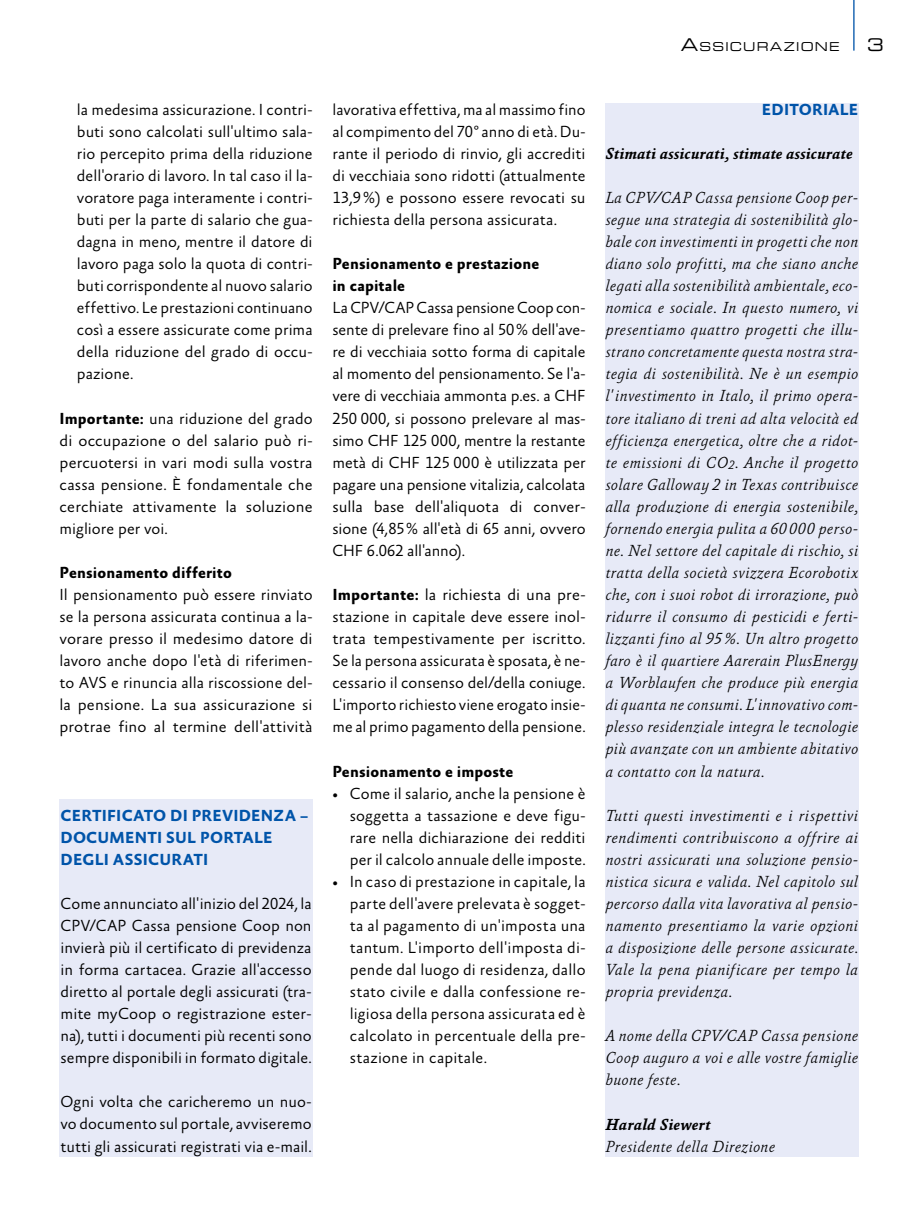
<style>
.page{position:relative;width:918px;height:1216px;background:#fff}
.page>*{position:absolute;margin:0;border:0;box-sizing:border-box;transform-origin:0 0}
.t1{font:expanded 17.5px "Square 721 BT";color:#000}
.t2{font:300 16.28px/22.1px "Absara Sans TF";letter-spacing:.005em;color:#000;text-align:justify}
.t3{font:italic 300 16.28px/22.1px "Absara TF";color:#000;text-align:justify}
.t4{font:700 16.28px/22.1px "Absara Sans TF";letter-spacing:.005em;color:#000}
.t5{font:700 16.28px/22.1px "Absara Sans TF";letter-spacing:.01em;color:#0054a9}
.t6{font:italic 700 16.28px "Absara";letter-spacing:-.005em;color:#000}
.t7{font:italic 300 16.28px "Absara";color:#000}
.t8{font:expanded 12.25px "Square 721 BT";letter-spacing:.095em;color:#000}
.s1{font-size:17.5px}
.s2{font-weight:700}
</style>
<div class="page">
<div style="left:605px;top:103px;width:253px;height:1053px;background:#e7eaf7"></div>
<hr style="left:853px;top:0;width:1px;height:51px;background:#0054a9">
<div style="left:60px;top:798px;width:253px;height:358px;background:#e7eaf7"></div>
<p class="t8" style="left:681px;top:39px;width:160px"><span class="s1">A</span>SSICURAZIONE</p>
<p class="t1" style="left:867px;top:34px;width:18px">3</p>
<p class="t2" style="left:77px;top:99px;width:237px">la medesima assicurazione. I contri&shy;buti sono calcolati sull'ultimo sala&shy;rio percepito prima della riduzione dell'orario di lavoro. In tal caso il la&shy;voratore paga interamente i contri&shy;buti per la parte di salario che gua&shy;dagna in meno, mentre il datore di lavoro paga solo la quota di contri&shy;buti corrispondente al nuovo salario effettivo. Le prestazioni continuano così a essere assicurate come prima della riduzione del grado di occu&shy;pazione.</p>
<p class="t2" style="left:60px;top:408px;width:254px"><span class="s2">Importante:</span> una riduzione del grado di occupazione o del salario può ri&shy;percuotersi in vari modi sulla vostra cassa pensione. È fondamentale che cerchiate attivamente la soluzione migliore per voi.</p>
<p class="t4" style="left:60px;top:562px;width:174px">Pensionamento differito</p>
<p class="t2" style="left:60px;top:584px;width:255px">Il pensionamento può essere rinviato se la persona assicurata continua a la&shy;vorare presso il medesimo datore di lavoro anche dopo l'età di riferimen&shy;to AVS e rinuncia alla riscossione del&shy;la pensione. La sua assicurazione si protrae fino al termine dell'attività</p>
<p class="t5" style="left:61px;top:805px;width:249px">CERTIFICATO DI PREVIDENZA –<br>DOCUMENTI SUL PORTALE<br>DEGLI ASSICURATI</p>
<p class="t2" style="left:61px;top:893px;width:253px">Come annunciato all'inizio del 2024, la CPV/CAP Cassa pensione Coop non invierà più il certificato di previdenza in forma cartacea. Grazie all'accesso diretto al portale degli assicurati (tra&shy;mite myCoop o registrazione ester&shy;na), tutti i documenti più recenti sono sempre disponibili in formato digitale.</p>
<p class="t2" style="left:61px;top:1091px;width:253px">Ogni volta che caricheremo un nuo&shy;vo documento sul portale, avviseremo tutti gli assicurati registrati via e-mail.</p>
<p class="t2" style="left:332px;top:99px;width:255px">lavorativa effettiva, ma al massimo fino al compimento del 70° anno di età. Du&shy;rante il periodo di rinvio, gli accrediti di vecchiaia sono ridotti (attualmente 13,9%) e possono essere revocati su richiesta della persona assicurata.</p>
<p class="t4" style="left:332px;top:253px;width:208px">Pensionamento e prestazione in capitale</p>
<p class="t2" style="left:332px;top:297px;width:255px">La CPV/CAP Cassa pensione Coop con&shy;sente di prelevare fino al 50% dell'ave&shy;re di vecchiaia sotto forma di capitale al momento del pensionamento. Se l'a&shy;vere di vecchiaia ammonta p.es. a CHF 250 000, si possono prelevare al mas&shy;simo CHF 125 000, mentre la restante metà di CHF 125 000 è utilizzata per pagare una pensione vitalizia, calcolata sulla base dell'aliquota di conver&shy;sione (4,85% all'età di 65 anni, ovvero CHF 6.062 all'anno).</p>
<p class="t2" style="left:332px;top:584px;width:255px"><span class="s2">Importante:</span> la richiesta di una pre&shy;stazione in capitale deve essere inol&shy;trata tempestivamente per iscritto.<br>Se la persona assicurata è sposata, è ne&shy;cessario il consenso del/della coniuge.<br>L'importo richiesto viene erogato insie&shy;me al primo pagamento della pensione.</p>
<p class="t4" style="left:332px;top:760px;width:182px">Pensionamento e imposte</p>
<p class="t2" style="left:350px;top:782px;width:237px;text-indent:-17px">• Come il salario, anche la pensione è soggetta a tassazione e deve figu&shy;rare nella dichiarazione dei redditi per il calcolo annuale delle imposte.</p>
<p class="t2" style="left:350px;top:871px;width:237px;text-indent:-17px">• In caso di prestazione in capitale, la parte dell'avere prelevata è sogget&shy;ta al pagamento di un'imposta una tantum. L'importo dell'imposta di&shy;pende dal luogo di residenza, dallo stato civile e dalla confessione re&shy;ligiosa della persona assicurata ed è calcolato in percentuale della pre&shy;stazione in capitale.</p>
<p class="t5" style="left:762px;top:99px;width:98px">EDITORIALE</p>
<p class="t6" style="left:605px;top:144px;width:249px">Stimati assicurati, stimate assicurate</p>
<p class="t3" style="left:605px;top:187px;width:255px">La CPV/CAP Cassa pensione Coop per&shy;segue una strategia di sostenibilità glo&shy;bale con investimenti in progetti che non diano solo profitti, ma che siano anche legati alla sostenibilità ambientale, eco&shy;nomica e sociale. In questo numero, vi presentiamo quattro progetti che illu&shy;strano concretamente questa nostra stra&shy;tegia di sostenibilità. Ne è un esempio l'investimento in Italo, il primo opera&shy;tore italiano di treni ad alta velocità ed efficienza energetica, oltre che a ridot&shy;te emissioni di CO<sub>2</sub>. Anche il progetto solare Galloway 2 in Texas contribuisce alla produzione di energia sostenibile, fornendo energia pulita a 60 000 perso&shy;ne. Nel settore del capitale di rischio, si tratta della società svizzera Ecorobotix che, con i suoi robot di irrorazione, può ridurre il consumo di pesticidi e ferti&shy;lizzanti fino al 95%. Un altro progetto faro è il quartiere Aarerain PlusEnergy a Worblaufen che produce più energia di quanta ne consumi. L'innovativo com&shy;plesso residenziale integra le tecnologie più avanzate con un ambiente abitativo a contatto con la natura.</p>
<p class="t3" style="left:605px;top:804px;width:254px">Tutti questi investimenti e i rispettivi rendimenti contribuiscono a offrire ai nostri assicurati una soluzione pensio&shy;nistica sicura e valida. Nel capitolo sul percorso dalla vita lavorativa al pensio&shy;namento presentiamo la varie opzioni a disposizione delle persone assicurate.<br>Vale la pena pianificare per tempo la propria previdenza.</p>
<p class="t3" style="left:605px;top:1024px;width:255px">A nome della CPV/CAP Cassa pensione Coop auguro a voi e alle vostre famiglie buone feste.</p>
<p class="t6" style="left:605px;top:1114px;width:107px">Harald Siewert</p>
<p class="t7" style="left:605px;top:1136px;width:171px">Presidente della Direzione</p>
</div>
